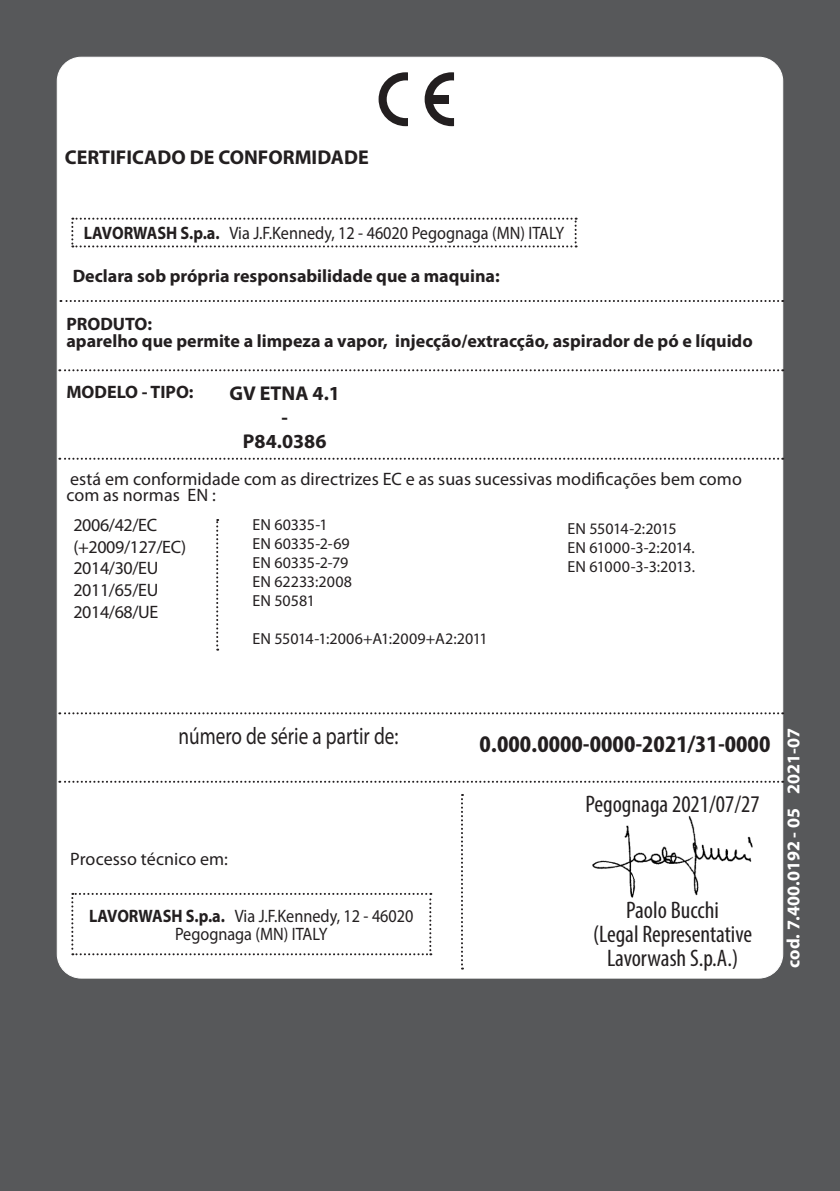
<style>
.page{position:relative;width:840px;height:1191px;background:#fff}
.page>*{position:absolute;margin:0;border:0;box-sizing:border-box;transform-origin:0 0}
.t1{font:condensed 24px/24px "Myriad Pro";color:#231f20;text-align:center}
.t2{font:700 condensed 24px "Myriad Pro";color:#231f20;scale:1.11 1}
.t3{font:24px "Myriad Pro";color:#231f20;scale:.8 1}
.t4{font:700 20px "Myriad Pro";color:#231f20}
.t5{font:700 18px "Myriad Pro";color:#231f20}
.CE-10-2009{font:18px/18px "Myriad Pro";color:#231f20;text-align:center;scale:.9 1}
.CE-10-2009-2{font:18px/16px "Myriad Pro";color:#231f20}
.Stile_di_paragrafo_4{font:18px/21.6px "Myriad Pro";letter-spacing:-.02em;color:#231f20}
.Stile_di_paragrafo_1{font:700 18px "Myriad Pro";color:#fff}
.CE-10-2009-3{font:16px "Myriad Pro";letter-spacing:-.005em;color:#231f20}
.CE-10-2009-4{font:16px "Myriad Pro";letter-spacing:-.03em;color:#231f20}
.s1{font-weight:700}
</style>
<div class="page">
<div style="left:0;top:0;width:839px;height:1191px;background:#57585a"></div>
<div style="left:57px;top:57px;width:725px;height:921px;background:#fff;border-radius:24px"></div>
<svg style="left:60px;top:300px;width:722px;height:2px"></svg>
<svg style="left:59px;top:458px;width:723px;height:2px"></svg>
<svg style="left:59px;top:780px;width:723px;height:2px"></svg>
<svg style="left:59px;top:712px;width:723px;height:2px"></svg>
<svg style="left:59px;top:369px;width:723px;height:2px"></svg>
<svg style="left:378px;top:72px;width:30px;height:54px"></svg>
<svg style="left:424px;top:72px;width:30px;height:54px"></svg>
<div style="left:432px;top:95px;width:16px;height:8px;background:#231f20"></div>
<svg style="left:461px;top:794px;width:1px;height:175px"></svg>
<svg style="left:216px;top:519px;width:2px;height:131px"></svg>
<img style="left:592px;top:816px;width:161px;height:82px">
<svg style="left:71px;top:218px;width:505px;height:29px"></svg>
<svg style="left:71px;top:893px;width:360px;height:62px"></svg>
<p class="t4" style="left:65px;top:144px;width:305px">CERTIFICADO DE CONFORMIDADE</p>
<p class="CE-10-2009" style="left:84px;top:225px;width:535px"><span class="s1">LAVORWASH S.p.a.</span> Via J.F.Kennedy, 12 - 46020 Pegognaga (MN) ITALY</p>
<p class="t5" style="left:73px;top:264px;width:428px">Declara sob própria responsabilidade que a maquina:</p>
<p class="t5" style="left:66px;top:312px;width:87px">PRODUTO:</p>
<p class="t5" style="left:66px;top:329px;width:687px">aparelho que permite a limpeza a vapor, injecção/extracção, aspirador de pó e líquido</p>
<p class="t5" style="left:66px;top:380px;width:129px">MODELO - TIPO:</p>
<p class="t4" style="left:229px;top:380px;width:112px">GV ETNA 4.1</p>
<p class="t4" style="left:281px;top:404px;width:8px">-</p>
<p class="t4" style="left:243px;top:428px;width:85px">P84.0386</p>
<p class="CE-10-2009-2" style="left:66px;top:471px;width:676px">está em conformidade com as directrizes EC e as suas sucessivas modificações bem como com as normas EN :</p>
<p class="Stile_di_paragrafo_4" style="left:73px;top:514px;width:114px">2006/42/EC (+2009/127/EC)</p>
<p class="Stile_di_paragrafo_4" style="left:73px;top:558px;width:87px">2014/30/EU</p>
<p class="Stile_di_paragrafo_4" style="left:73px;top:579px;width:87px">2011/65/EU</p>
<p class="Stile_di_paragrafo_4" style="left:73px;top:601px;width:87px">2014/68/UE</p>
<p class="CE-10-2009-3" style="left:252px;top:515px;width:77px">EN 60335-1</p>
<p class="CE-10-2009-3" style="left:252px;top:534px;width:99px">EN 60335-2-69</p>
<p class="CE-10-2009-3" style="left:252px;top:553px;width:97px">EN 60335-2-79</p>
<p class="CE-10-2009-3" style="left:252px;top:572px;width:101px">EN 62233:2008</p>
<p class="CE-10-2009-3" style="left:252px;top:591px;width:64px">EN 50581</p>
<p class="CE-10-2009-3" style="left:252px;top:629px;width:236px">EN 55014-1:2006+A1:2009+A2:2011</p>
<p class="CE-10-2009-4" style="left:567px;top:520px;width:111px">EN 55014-2:2015</p>
<p class="CE-10-2009-3" style="left:567px;top:539px;width:129px">EN 61000-3-2:2014.</p>
<p class="CE-10-2009-3" style="left:567px;top:558px;width:129px">EN 61000-3-3:2013.</p>
<p class="t3" style="left:178px;top:721px;width:276px">número de série a partir de:</p>
<p class="CE-10-2009-2" style="left:70px;top:851px;width:159px">Processo técnico em:</p>
<p class="CE-10-2009" style="left:89px;top:907px;width:362px"><span class="s1">LAVORWASH S.p.a.</span> Via J.F.Kennedy, 12 - 46020<br>Pegognaga (MN) ITALY</p>
<p class="t2" style="left:479px;top:728px;width:263px">0.000.0000-0000-2021/31-0000</p>
<p class="t1" style="left:585px;top:792px;width:175px">Pegognaga 2021/07/27</p>
<p class="t1" style="left:626px;top:897px;width:94px">Paolo Bucchi</p>
<p class="t1" style="left:592px;top:921px;width:160px">(Legal Representative<br>Lavorwash S.p.A.)</p>
<p class="Stile_di_paragrafo_1" style="left:781px;top:967px;width:241px;rotate:-90deg">cod. 7.400.0192 - 05 2021-07</p>
</div>
